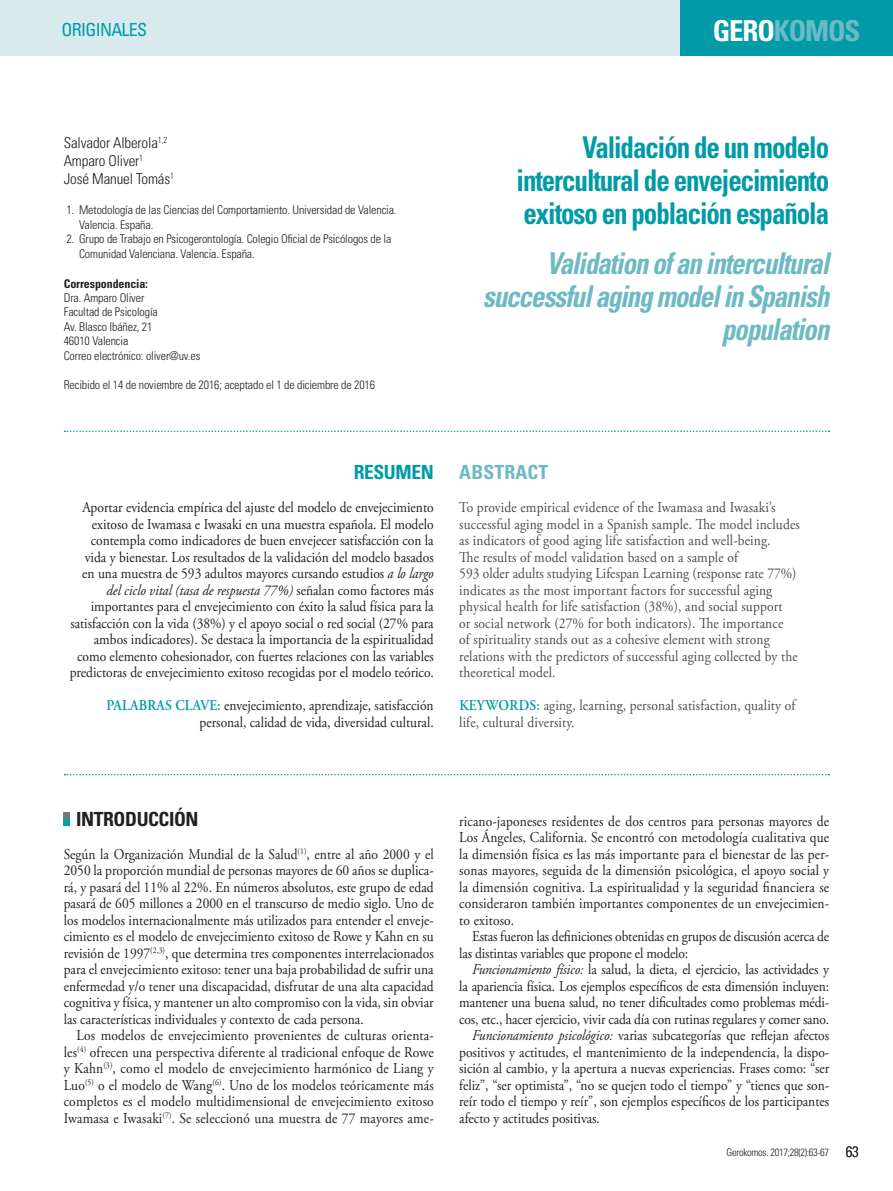
<style>
.page{position:relative;width:893px;height:1191px;background:#fff}
.page>*{position:absolute;margin:0;border:0;box-sizing:border-box;transform-origin:0 0}
.INC_-_Titulo_ESP{font:700 condensed 30px/33px "Univers LT Std";letter-spacing:-.04em;color:#009ba7;text-align:justify;scale:.9 1}
.INC_-_Titulo_ING{font:italic 700 condensed 30px/33px "Univers LT Std";letter-spacing:-.04em;color:#6dbac4;text-align:right;scale:.9 1}
.t1{font:700 condensed 28.8px "Univers LT Std";letter-spacing:-.04em;color:#6dbac4}
.GAL_-_Cat_A{font:700 condensed 19.5px "Univers LT Std";letter-spacing:-.02em;color:#231f20}
.GAL_-_Cat_A-2{font:700 condensed 19.5px "Univers LT Std";letter-spacing:.01em;color:#6dbac4}
.GAL_-_Cat_A-3{font:700 condensed 19.5px "Univers LT Std";letter-spacing:-.02em;color:#009ba7}
.t2{font:condensed 18px "Univers LT Std";letter-spacing:-.04em;color:#009ba7}
.GAL_-_Galerada{font:15px/16.5px "Adobe Garamond Pro";letter-spacing:-.01em;color:#231f20;text-align:justify;scale:.9 1}
.INC_-_Gal_intro_ESP{font:15px/16.5px "Adobe Garamond Pro";color:#231f20;text-align:right;scale:.9 1}
.GAL_-_Galerada_Prime{font:15px/16.5px "Adobe Garamond Pro";color:#231f20;text-align:justify;scale:.9 1}
.INC_-_Gal_intro_ENG{font:15px/16.5px "Adobe Garamond Pro";letter-spacing:.01em;color:#4b4c4d;scale:.9 1}
.INC_-_Autores{font:300 condensed 15px "Univers LT Std";letter-spacing:-.01em;color:#231f20}
.GEN_-_Numeración{font:300 condensed 15px "Univers LT Std";color:#231f20}
.INC_-_Carrecs___corr{font:300 condensed 12px/14.4px "Univers LT Std";letter-spacing:-.01em;color:#231f20}
.INC_-_Carrecs___corr-2{font:700 condensed 12px "Univers LT Std";letter-spacing:-.01em;color:#231f20}
.GEN_-_referencia_art{font:300 condensed 10.5px "Univers LT Std";letter-spacing:-.03em;color:#231f20}
.s1{color:#fff}
.s2{font-style:italic}
.s3{font-weight:600;color:#009ba7}
</style>
<div class="page">
<div style="left:0;top:0;width:705px;height:55px;background:#d8eaed"></div>
<div style="left:680px;top:0;width:213px;height:55px;background:#009ba7"></div>
<svg style="left:65px;top:430px;width:764px;height:2px"></svg>
<svg style="left:65px;top:774px;width:764px;height:1px"></svg>
<svg style="left:64px;top:812px;width:6px;height:13px"></svg>
<p class="t2" style="left:62px;top:18px;width:87px">ORIGINALES</p>
<h2 class="t1" style="left:713px;top:13px;width:149px"><span class="s1">GERO</span>KOMOS</h2>
<p class="INC_-_Autores" style="left:64px;top:134px;width:105px">Salvador Alberola<sup>1,2</sup></p>
<p class="INC_-_Autores" style="left:64px;top:152px;width:81px">Amparo Oliver<sup>1</sup></p>
<p class="INC_-_Autores" style="left:64px;top:170px;width:112px">José Manuel Tomás<sup>1</sup></p>
<p class="INC_-_Carrecs___corr" style="left:79px;top:203px;width:319px;text-indent:-13px">1. Metodología de las Ciencias del Comportamiento. Universidad de Valencia.<br>Valencia. España.</p>
<p class="INC_-_Carrecs___corr" style="left:79px;top:232px;width:314px;text-indent:-13px">2. Grupo de Trabajo en Psicogerontología. Colegio Oficial de Psicólogos de la<br>Comunidad Valenciana. Valencia. España.</p>
<p class="INC_-_Carrecs___corr-2" style="left:64px;top:276px;width:86px">Correspondencia:</p>
<p class="INC_-_Carrecs___corr" style="left:64px;top:290px;width:82px">Dra. Amparo Oliver</p>
<p class="INC_-_Carrecs___corr" style="left:64px;top:305px;width:96px">Facultad de Psicología</p>
<p class="INC_-_Carrecs___corr" style="left:64px;top:319px;width:90px">Av. Blasco Ibáñez, 21</p>
<p class="INC_-_Carrecs___corr" style="left:64px;top:334px;width:66px">46010 Valencia</p>
<p class="INC_-_Carrecs___corr" style="left:64px;top:348px;width:138px">Correo electrónico: oliver@uv.es</p>
<p class="INC_-_Carrecs___corr" style="left:64px;top:377px;width:313px">Recibido el 14 de noviembre de 2016; aceptado el 1 de diciembre de 2016</p>
<p class="INC_-_Titulo_ESP" style="left:517px;top:130px;width:349px;text-indent:66px">Validación de un modelo intercultural de envejecimiento exitoso en población española</p>
<p class="INC_-_Titulo_ING" style="left:483px;top:247px;width:386px">Validation of an intercultural successful aging model in Spanish population</p>
<p class="GAL_-_Cat_A-3" style="left:354px;top:460px;width:82px">RESUMEN</p>
<p class="INC_-_Gal_intro_ESP" style="left:70px;top:499px;width:406px">Aportar evidencia empírica del ajuste del modelo de envejecimiento exitoso de Iwamasa e Iwasaki en una muestra española. El modelo contempla como indicadores de buen envejecer satisfacción con la vida y bienestar. Los resultados de la validación del modelo basados en una muestra de 593 adultos mayores cursando estudios <span class="s2">a lo largo del ciclo vital (tasa de respuesta 77%)</span> señalan como factores más importantes para el envejecimiento con éxito la salud física para la satisfacción con la vida (38%) y el apoyo social o red social (27% para ambos indicadores). Se destaca la importancia de la espiritualidad como elemento cohesionador, con fuertes relaciones con las variables predictoras de envejecimiento exitoso recogidas por el modelo teórico.</p>
<p class="INC_-_Gal_intro_ESP" style="left:106px;top:697px;width:365px"><span class="s3">PALABRAS CLAVE:</span> envejecimiento, aprendizaje, satisfacción personal, calidad de vida, diversidad cultural.</p>
<p class="GAL_-_Cat_A-2" style="left:459px;top:460px;width:91px">ABSTRACT</p>
<p class="INC_-_Gal_intro_ENG" style="left:459px;top:499px;width:380px">To provide empirical evidence of the Iwamasa and Iwasaki’s successful aging model in a Spanish sample. The model includes as indicators of good aging life satisfaction and well-being.<br>The results of model validation based on a sample of<br>593 older adults studying Lifespan Learning (response rate 77%) indicates as the most important factors for successful aging physical health for life satisfaction (38%), and social support<br>or social network (27% for both indicators). The importance<br>of spirituality stands out as a cohesive element with strong relations with the predictors of successful aging collected by the theoretical model.</p>
<p class="INC_-_Gal_intro_ENG" style="left:459px;top:697px;width:375px"><span class="s3">KEYWORDS:</span> aging, learning, personal satisfaction, quality of life, cultural diversity.</p>
<p class="GAL_-_Cat_A" style="left:76px;top:806px;width:124px">INTRODUCCIÓN</p>
<p class="GAL_-_Galerada_Prime" style="left:64px;top:846px;width:413px">Según la Organización Mundial de la Salud<sup>(1)</sup>, entre al año 2000 y el 2050 la proporción mundial de personas mayores de 60 años se duplica&shy;rá, y pasará del 11% al 22%. En números absolutos, este grupo de edad pasará de 605 millones a 2000 en el transcurso de medio siglo. Uno de los modelos internacionalmente más utilizados para entender el enveje&shy;cimiento es el modelo de envejecimiento exitoso de Rowe y Kahn en su revisión de 1997<sup>(2,3)</sup>, que determina tres componentes interrelacionados para el envejecimiento exitoso: tener una baja probabilidad de sufrir una enfermedad y/o tener una discapacidad, disfrutar de una alta capacidad cognitiva y física, y mantener un alto compromiso con la vida, sin obviar las características individuales y contexto de cada persona.</p>
<p class="GAL_-_Galerada" style="left:64px;top:1027px;width:413px;text-indent:13px">Los modelos de envejecimiento provenientes de culturas orienta&shy;les<sup>(4)</sup> ofrecen una perspectiva diferente al tradicional enfoque de Rowe y Kahn<sup>(3)</sup>, como el modelo de envejecimiento harmónico de Liang y Luo<sup>(5)</sup> o el modelo de Wang<sup>(6)</sup>. Uno de los modelos teóricamente más completos es el modelo multidimensional de envejecimiento exitoso Iwamasa e Iwasaki<sup>(7)</sup>. Se seleccionó una muestra de 77 mayores ame-</p>
<p class="GAL_-_Galerada" style="left:459px;top:813px;width:413px">ricano-japoneses residentes de dos centros para personas mayores de Los Ángeles, California. Se encontró con metodología cualitativa que la dimensión física es las más importante para el bienestar de las per&shy;sonas mayores, seguida de la dimensión psicológica, el apoyo social y la dimensión cognitiva. La espiritualidad y la seguridad financiera se consideraron también importantes componentes de un envejecimien&shy;to exitoso.</p>
<p class="GAL_-_Galerada" style="left:459px;top:928px;width:413px;text-indent:13px">Estas fueron las definiciones obtenidas en grupos de discusión acerca de las distintas variables que propone el modelo:</p>
<p class="GAL_-_Galerada" style="left:459px;top:961px;width:413px;text-indent:13px"><span class="s2">Funcionamiento físico:</span> la salud, la dieta, el ejercicio, las actividades y la apariencia física. Los ejemplos específicos de esta dimensión incluyen: mantener una buena salud, no tener dificultades como problemas médi&shy;cos, etc., hacer ejercicio, vivir cada día con rutinas regulares y comer sano.</p>
<p class="GAL_-_Galerada" style="left:459px;top:1027px;width:413px;text-indent:13px"><span class="s2">Funcionamiento psicológico:</span> varias subcategorías que reflejan afectos positivos y actitudes, el mantenimiento de la independencia, la dispo&shy;sición al cambio, y la apertura a nuevas experiencias. Frases como: “ser feliz”, “ser optimista”, “no se quejen todo el tiempo” y “tienes que son&shy;reír todo el tiempo y reír”, son ejemplos específicos de los participantes afecto y actitudes positivas.</p>
<p class="GEN_-_referencia_art" style="left:727px;top:1145px;width:104px">Gerokomos. 2017;28(2):63-67</p>
<p class="GEN_-_Numeración" style="left:846px;top:1142px;width:15px">63</p>
</div>
